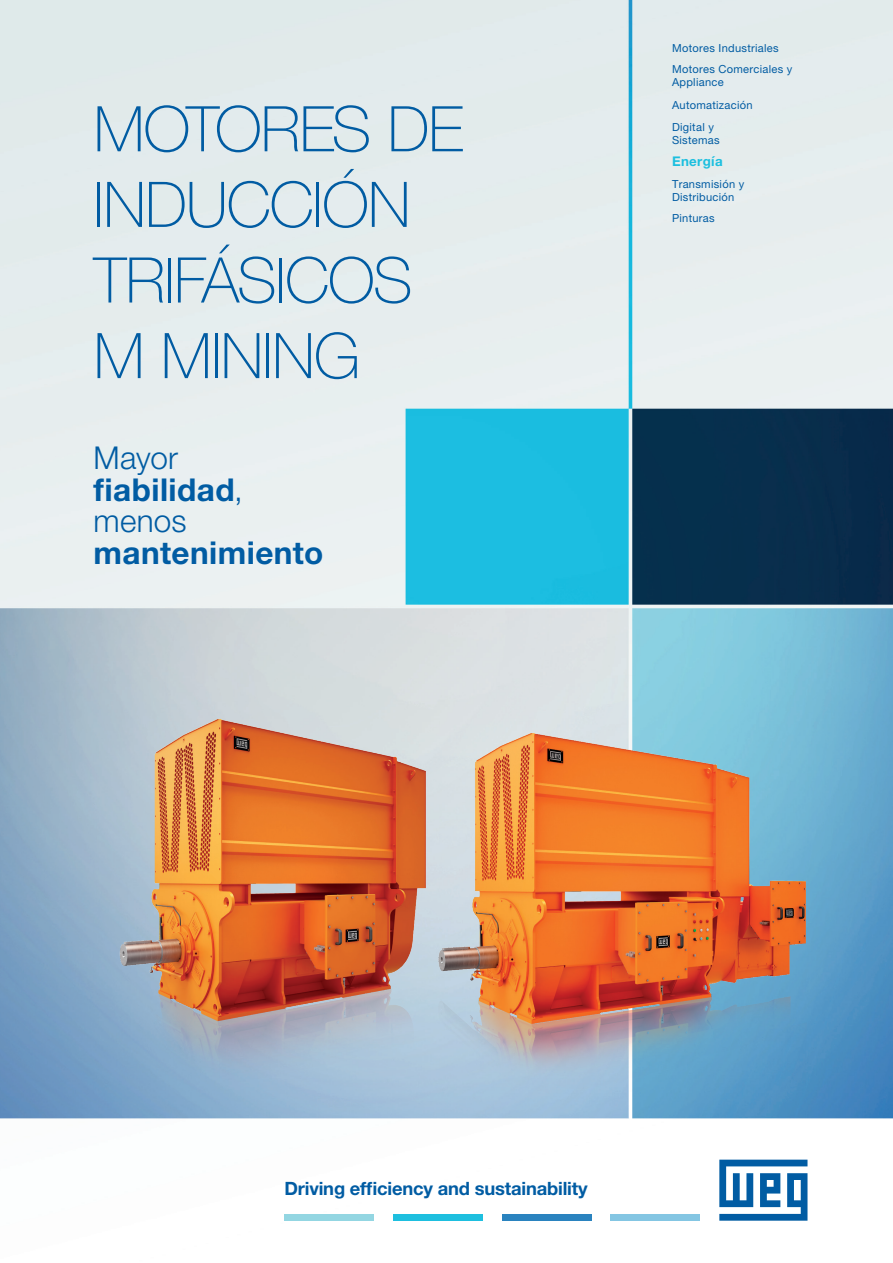
<style>
.page{position:relative;width:893px;height:1263px;background:#fff}
.page>*{position:absolute;margin:0;border:0;box-sizing:border-box;transform-origin:0 0}
.t1{font:100 63px/75.6px "Helvetica Neue LT Pro";letter-spacing:-.015em;color:#015ca3}
.t2{font:300 31.5px/31.5px "Helvetica Neue LT Pro";letter-spacing:.005em;color:#015ca3}
.t3{font:700 31.5px "Helvetica Neue LT Pro";letter-spacing:.015em;color:#015ca3}
.t4{font:700 18.3px "Helvetica Neue LT Pro";letter-spacing:-.01em;color:#015ca3}
.t5{font:700 13.35px "Helvetica Neue LT Pro";letter-spacing:.025em;color:#1cbfdf}
.t6{font:11.1px/22px "Helvetica Neue LT Pro";letter-spacing:.025em;color:#015ca3}
.s1{font-weight:700}
</style>
<div class="page">
<img style="left:0;top:0;width:893px;height:1221px">
<svg style="left:719px;top:1159px;width:88px;height:62px"></svg>
<div style="left:284px;top:1214px;width:89px;height:7px;background:#93d6e2"></div>
<div style="left:393px;top:1214px;width:89px;height:7px;background:#1ebfdf"></div>
<div style="left:502px;top:1214px;width:89px;height:7px;background:#2a83bf"></div>
<div style="left:611px;top:1214px;width:89px;height:7px;background:#84c6e3"></div>
<img style="left:443px;top:714px;width:382px;height:404px">
<img style="left:112px;top:666px;width:331px;height:452px">
<h1 class="t1" style="left:94px;top:90px;width:372px">MOTORES DE<br>INDUCCIÓN<br>TRIFÁSICOS<br>M MINING</h1>
<h2 class="t2" style="left:94px;top:441px;width:151px">Mayor <span class="s1">fiabilidad</span>, menos</h2>
<h2 class="t3" style="left:94px;top:532px;width:231px">mantenimiento</h2>
<p class="t6" style="left:672px;top:37px;width:122px;line-height:21px">Motores Industriales<br>Motores Comerciales y</p>
<p class="t6" style="left:672px;top:71px;width:82px">Appliance<br>Automatización<br>Digital y</p>
<p class="t6" style="left:672px;top:129px;width:49px">Sistemas</p>
<p class="t5" style="left:672px;top:153px;width:52px">Energía</p>
<p class="t6" style="left:672px;top:177px;width:74px;line-height:13.4px">Transmisión y<br>Distribución</p>
<p class="t6" style="left:672px;top:207px;width:44px">Pinturas</p>
<h3 class="t4" style="left:284px;top:1177px;width:305px">Driving efficiency and sustainability</h3>
</div>
